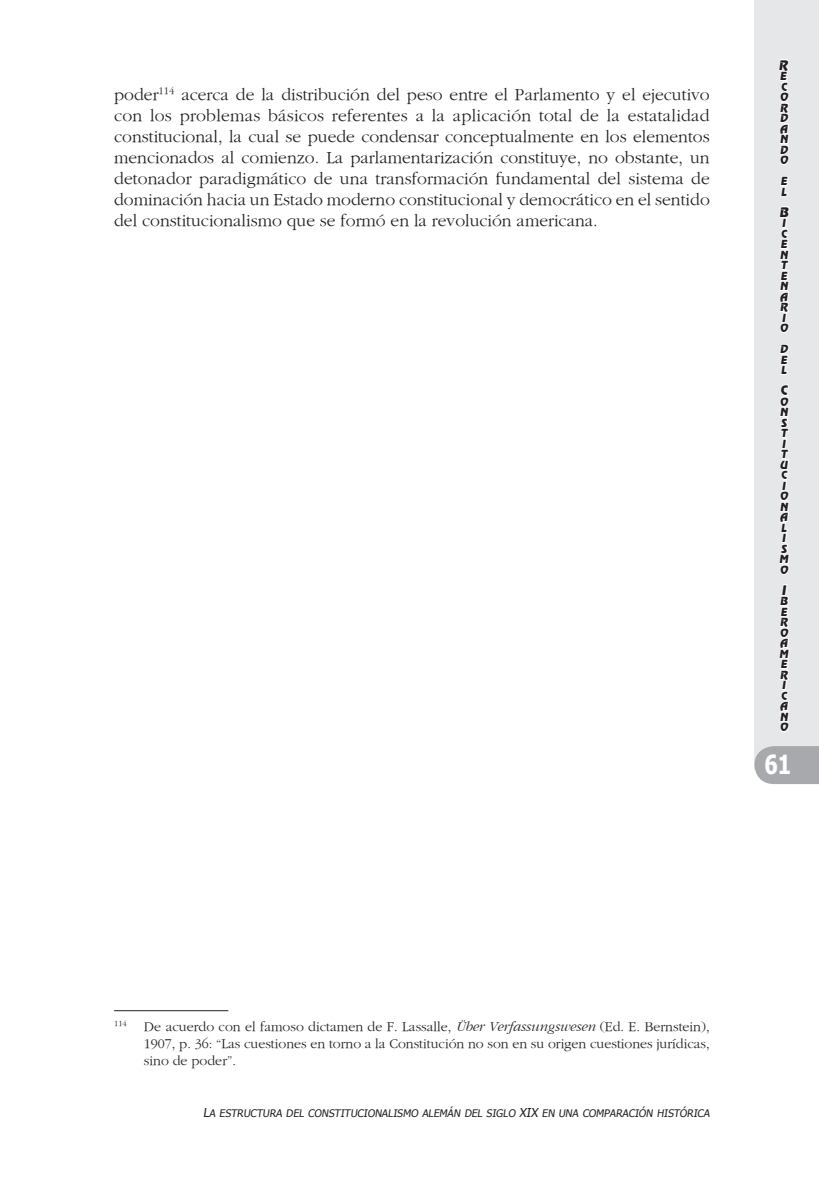
<style>
.page{position:relative;width:819px;height:1191px;background:#fff}
.page>*{position:absolute;margin:0;border:0;box-sizing:border-box;transform-origin:0 0}
.t1{font:700 26.25px "Tahoma";color:#fff;scale:.8 1}
.t2{font:17.5px/21px "Gourmand";color:#231f20;text-align:justify}
.t3{font:14px/16.8px "Gourmand";color:#231f20;text-align:justify}
.t4{font:13.12px "Revue BT Regular SC850";color:#231f20}
.t5{font:11.2px/10.5px "Revue BT Regular SC850";color:#231f20}
.t6{font:10.33px "Tahoma SC850";color:#231f20}
.s1{font-style:italic}
.s2{font-size:12.25px}
</style>
<div class="page">
<div style="left:754px;top:0;width:65px;height:769px;background:#e6e7e9"></div>
<svg style="left:754px;top:746px;width:65px;height:38px;background:#adaeb1"></svg>
<svg style="left:779px;top:59px;width:10px;height:106px"></svg>
<svg style="left:780px;top:176px;width:9px;height:21px"></svg>
<svg style="left:779px;top:206px;width:11px;height:169px"></svg>
<svg style="left:779px;top:384px;width:11px;height:191px"></svg>
<svg style="left:779px;top:584px;width:11px;height:148px"></svg>
<hr style="left:114px;top:1010px;width:114px;height:1px;background:#231f20">
<p class="t2" style="left:114px;top:84px;width:597px">poder<sup>114</sup> acerca de la distribución del peso entre el Parlamento y el ejecutivo con los problemas básicos referentes a la aplicación total de la estatalidad constitucional, la cual se puede condensar conceptualmente en los elementos mencionados al comienzo. La parlamentarización constituye, no obstante, un detonador paradigmático de una transformación fundamental del sistema de dominación hacia un Estado moderno constitucional y democrático en el sentido del constitucionalismo que se formó en la revolución americana.</p>
<p class="t4" style="left:778px;top:57px;width:11px">R</p>
<p class="t5" style="left:779px;top:71px;width:12px">E<br>C<br>O<br>R<br>D<br>A<br>N<br>D<br>O</p>
<p class="t5" style="left:780px;top:176px;width:10px">E<br>L</p>
<p class="t4" style="left:779px;top:204px;width:13px">B</p>
<p class="t5" style="left:779px;top:218px;width:12px">I<br>C<br>E<br>N<br>T<br>E<br>N<br>A<br>R<br>I<br>O</p>
<p class="t5" style="left:779px;top:344px;width:11px;text-align:justify">D E L</p>
<p class="t4" style="left:780px;top:382px;width:9px">C</p>
<p class="t5" style="left:779px;top:396px;width:13px">O<br>N<br>S<br>T<br>I<br>T<br>U<br>C<br>I<br>O<br>N<br>A<br>L<br>I<br>S<br>M<br>O</p>
<p class="t4" style="left:781px;top:582px;width:6px">I</p>
<p class="t5" style="left:779px;top:596px;width:13px">B<br>E<br>R<br>O<br>A<br>M<br>E<br>R<br>I<br>C<br>A<br>N<br>O</p>
<h1 class="t1" style="left:764px;top:746px;width:35px">61</h1>
<p class="t3" style="left:144px;top:1018px;width:567px;text-indent:-30px"><sup>114</sup> De acuerdo con el famoso dictamen de F. Lassalle, <span class="s1">Über Verfassungswesen</span> (Ed. E. Bernstein), 1907, p. 36: “Las cuestiones en torno a la Constitución no son en su origen cuestiones jurídicas, sino de poder”.</p>
<p class="t6" style="left:203px;top:1105px;width:510px"><span class="s2">L</span>A ESTRUCTURA DEL CONSTITUCIONALISM O ALEMÁN DEL SIGLO <span class="s2">XIX</span> EN UNA COM PARACIÓN HISTÓRICA</p>
</div>
